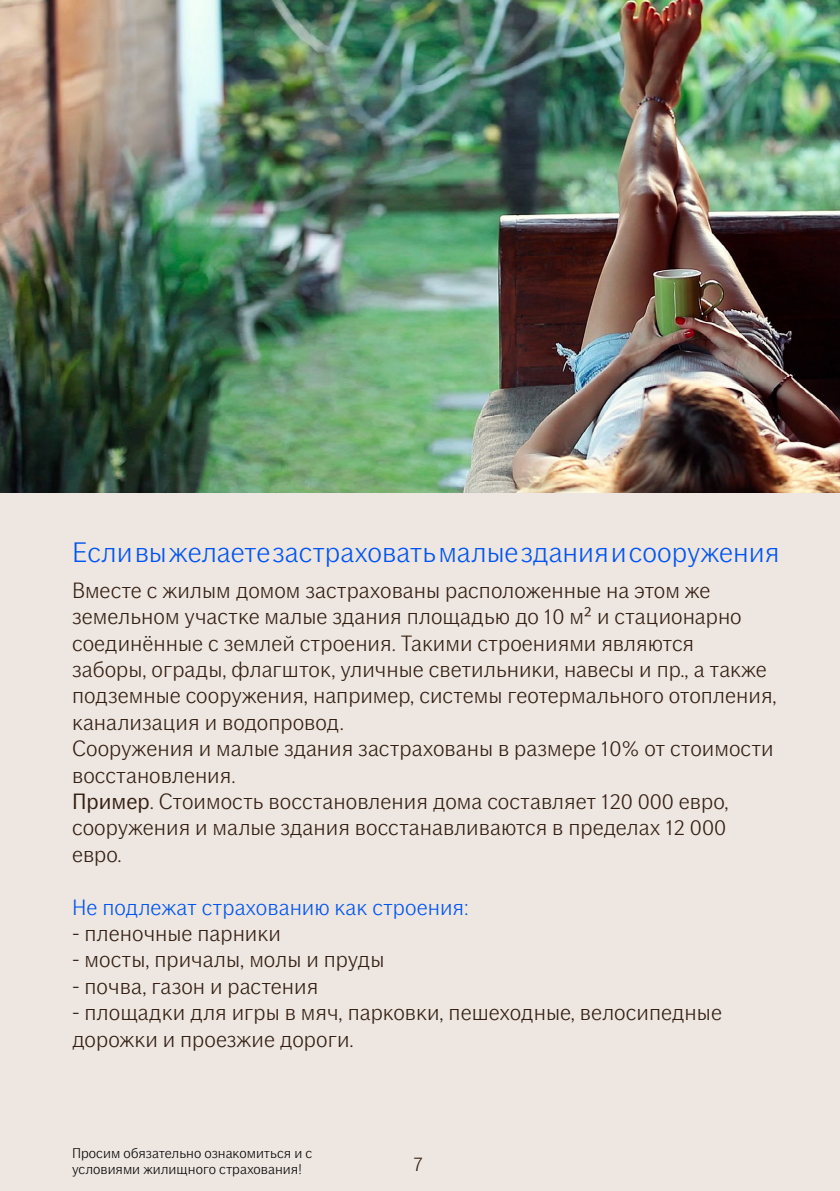
<style>
.page{position:relative;width:840px;height:1191px;background:#fff}
.page>*{position:absolute;margin:0;border:0;box-sizing:border-box;transform-origin:0 0}
.t1{font:300 28px "If Sans";color:#0054f0}
.t2{font:300 22px/26.4px "If Sans";color:#331e11}
.t3{font:300 22px "If Sans";color:#0054f0}
.t4{font:300 20px "If Sans";color:#331e11}
.t5{font:300 14px/16.8px "If Sans";color:#000}
.s1{font-weight:400}
</style>
<div class="page">
<div style="left:0;top:0;width:839px;height:1191px;background:#ede6e1"></div>
<img style="left:0;top:0;width:839px;height:492px">
<p class="t1" style="left:72px;top:536px;width:708px">Если вы желаете застраховать малые здания и сооружения</p>
<p class="t2" style="left:72px;top:577px;width:705px">Вместе с жилым домом застрахованы расположенные на этом же земельном участке малые здания площадью до 10 м² и стационарно соединённые с землей строения. Такими строениями являются<br>заборы, ограды, флагшток, уличные светильники, навесы и пр., а также подземные сооружения, например, системы геотермального отопления, канализация и водопровод.</p>
<p class="t2" style="left:72px;top:735px;width:702px">Сооружения и малые здания застрахованы в размере 10% от стоимости восстановления.</p>
<p class="t2" style="left:72px;top:788px;width:657px;text-align:justify"><span class="s1">Пример</span>. Стоимость восстановления дома составляет 120 000 евро, сооружения и малые здания восстанавливаются в пределах 12 000 евро.</p>
<p class="t3" style="left:72px;top:894px;width:398px">Не подлежат страхованию как строения:</p>
<p class="t2" style="left:72px;top:920px;width:210px">- пленочные парники</p>
<p class="t2" style="left:72px;top:946px;width:314px">- мосты, причалы, молы и пруды</p>
<p class="t2" style="left:72px;top:973px;width:247px">- почва, газон и растения</p>
<p class="t2" style="left:72px;top:999px;width:651px">- площадки для игры в мяч, парковки, пешеходные, велосипедные дорожки и проезжие дороги.</p>
<p class="t5" style="left:72px;top:1144px;width:241px">Просим обязательно ознакомиться и с условиями жилищного страхования!</p>
<p class="t4" style="left:413px;top:1152px;width:11px">7</p>
</div>
